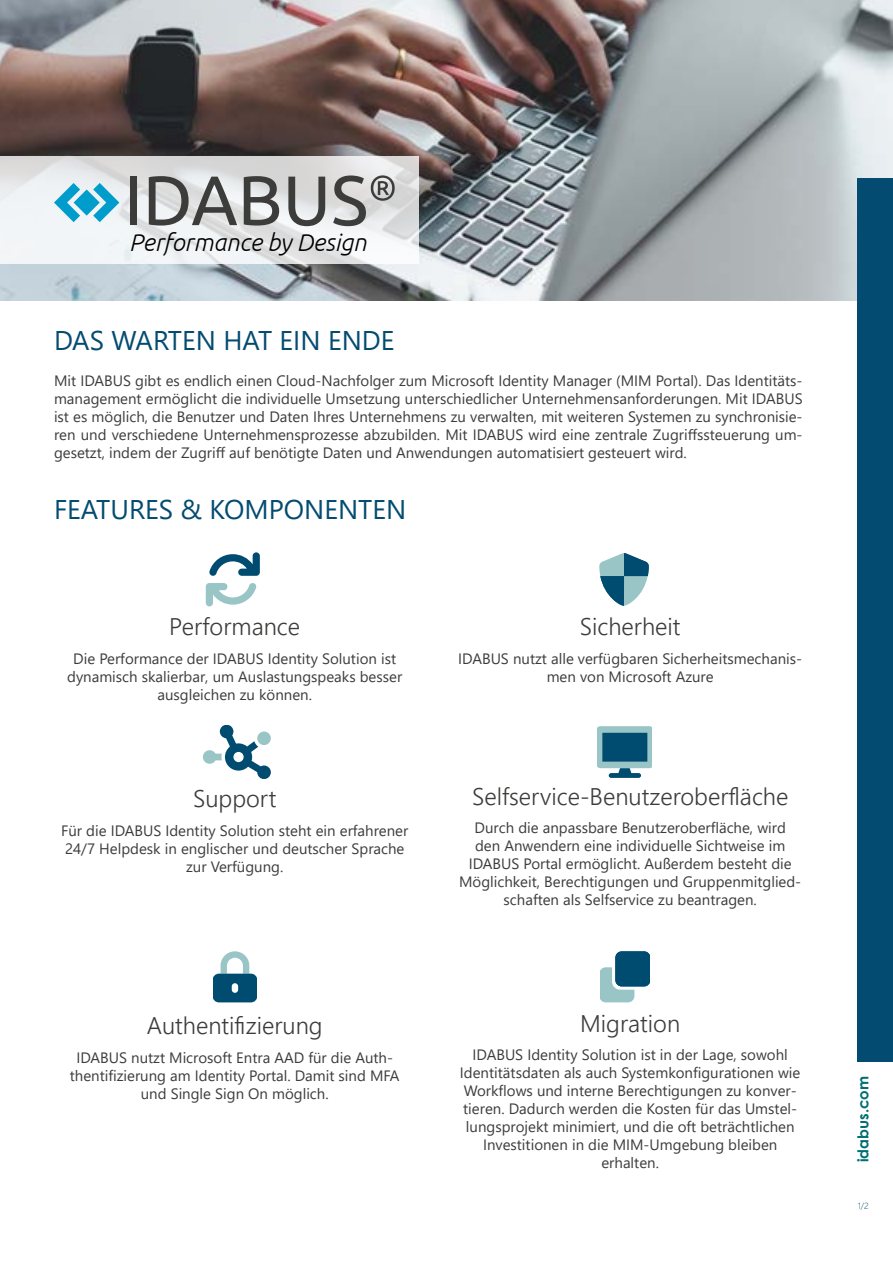
<style>
.page{position:relative;width:893px;height:1263px;background:#fff}
.page>*{position:absolute;margin:0;border:0;box-sizing:border-box;transform-origin:0 0}
.t1{font:27px "Segoe UI";color:#034b70}
.t2{font:italic 300 24.3px "Ubuntu";color:#000}
.t3{font:300 24px "Segoe UI";color:#3c3c3b}
.t4{font:15px/18px "Segoe UI";color:#3c3c3b;text-align:center}
.t5{font:700 15px "Century Gothic";color:#006f74}
.t6{font:300 9px "Segoe UI";color:#034b70}
</style>
<div class="page">
<img style="left:0;top:0;width:893px;height:301px">
<svg style="left:0;top:156px;width:419px;height:107px"></svg>
<div style="left:130px;top:177px;width:7px;height:48px;background:#3c3c3b"></div>
<svg style="left:149px;top:176px;width:88px;height:50px;background:#a5a6a6"></svg>
<svg style="left:244px;top:176px;width:35px;height:50px;background:#8b8c8c"></svg>
<svg style="left:288px;top:177px;width:37px;height:49px;background:#9e9f9f"></svg>
<svg style="left:333px;top:175px;width:62px;height:51px;background:#b0b0b0"></svg>
<svg style="left:54px;top:183px;width:65px;height:39px"></svg>
<div style="left:857px;top:179px;width:36px;height:882px;background:#034b70"></div>
<svg style="left:209px;top:553px;width:51px;height:23px"></svg>
<svg style="left:206px;top:583px;width:51px;height:23px"></svg>
<svg style="left:599px;top:553px;width:50px;height:53px"></svg>
<svg style="left:203px;top:725px;width:68px;height:53px"></svg>
<svg style="left:598px;top:726px;width:54px;height:52px;background:#538a9f"></svg>
<svg style="left:214px;top:951px;width:42px;height:51px"></svg>
<svg style="left:600px;top:951px;width:49px;height:51px"></svg>
<h2 class="t2" style="left:129px;top:228px;width:239px">Performance by Design</h2>
<h1 class="t1" style="left:54px;top:315px;width:342px">DAS WARTEN HAT EIN ENDE</h1>
<p class="t4" style="left:54px;top:371px;width:750px;text-align:justify">Mit IDABUS gibt es endlich einen Cloud-Nachfolger zum Microsoft Identity Manager (MIM Portal). Das Identitäts&shy;management ermöglicht die individuelle Umsetzung unterschiedlicher Unternehmensanforderungen. Mit IDABUS ist es möglich, die Benutzer und Daten Ihres Unternehmens zu verwalten, mit weiteren Systemen zu synchronisie&shy;ren und verschiedene Unternehmensprozesse abzubilden. Mit IDABUS wird eine zentrale Zugriffssteuerung um&shy;gesetzt, indem der Zugriff auf benötigte Daten und Anwendungen automatisiert gesteuert wird.</p>
<h1 class="t1" style="left:54px;top:484px;width:354px">FEATURES &amp; KOMPONENTEN</h1>
<h3 class="t3" style="left:169px;top:604px;width:132px">Performance</h3>
<p class="t4" style="left:67px;top:648px;width:337px">Die Performance der IDABUS Identity Solution ist dynamisch skalierbar, um Auslastungspeaks besser ausgleichen zu können.</p>
<h3 class="t3" style="left:193px;top:775px;width:85px">Support</h3>
<p class="t4" style="left:61px;top:820px;width:349px">Fü r die IDABUS Identity Solution steht ein erfahrener<br>24/7 Helpdesk in englischer und deutscher Sprache zur Verfügung.</p>
<h3 class="t3" style="left:147px;top:1003px;width:177px">Authentifizierung</h3>
<p class="t4" style="left:70px;top:1047px;width:331px">IDABUS nutzt Microsoft Entra AAD für die Auth&shy;thentifizierung am Identity Portal. Damit sind MFA und Single Sign On möglich.</p>
<h3 class="t3" style="left:580px;top:604px;width:102px">Sicherheit</h3>
<p class="t4" style="left:458px;top:648px;width:345px">IDABUS nutzt alle verfügbaren Sicherheitsmechanis&shy;men von Microsoft Azure</p>
<h3 class="t3" style="left:472px;top:773px;width:318px">Selfservice-Benutzeroberfläche</h3>
<p class="t4" style="left:459px;top:818px;width:344px">Durch die anpassbare Benutzeroberfläche, wird<br>den Anwendern eine individuelle Sichtweise im IDABUS Portal ermöglicht. Außerdem besteht die Möglichkeit, Berechtigungen und Gruppenmitglied&shy;schaften als Selfservice zu beantragen.</p>
<h3 class="t3" style="left:580px;top:1000px;width:102px">Migration</h3>
<p class="t4" style="left:460px;top:1045px;width:342px">IDABUS Identity Solution ist in der Lage, sowohl Identitätsdaten als auch Systemkonfigurationen wie Workflows und interne Berechtigungen zu konver&shy;tieren. Dadurch werden die Kosten für das Umstel&shy;lungsprojekt minimiert, und die oft beträchtlichen Investitionen in die MIM-Umgebung bleiben erhalten.</p>
<p class="t5" style="left:852px;top:1162px;width:88px;rotate:-90deg">idabus.com</p>
<p class="t6" style="left:858px;top:1197px;width:13px">1/2</p>
</div>
